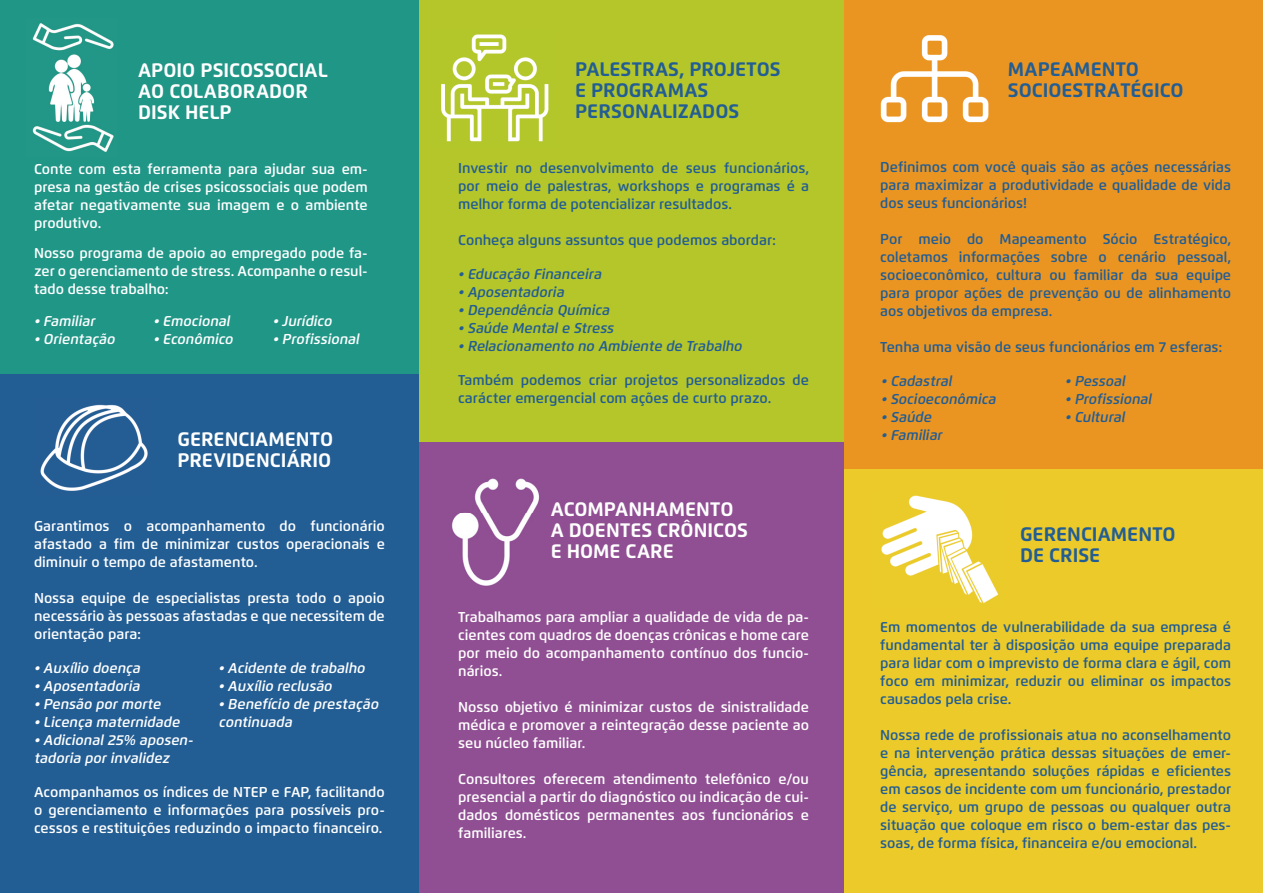
<style>
.page{position:relative;width:1263px;height:893px;background:#fff}
.page>*{position:absolute;margin:0;border:0;box-sizing:border-box;transform-origin:0 0}
.t1{font:700 19.5px/21px "Flexo W01";color:#fff}
.t2{font:700 19.5px/21px "Flexo W01";color:#225d94}
.t3{font:600 14.25px/18px "Flexo W01";color:#225d94;text-align:justify}
.t4{font:600 14.25px/18px "Flexo W01";color:#fff;text-align:justify}
.t5{font:italic 600 14.25px/18px "Flexo W01";color:#fff}
.t6{font:italic 600 14.25px "Flexo W01";color:#225d94}
</style>
<div class="page">
<div style="left:0;top:0;width:419px;height:375px;background:#209687"></div>
<div style="left:0;top:375px;width:419px;height:518px;background:#225d94"></div>
<div style="left:419px;top:0;width:425px;height:470px;background:#b4c62a"></div>
<div style="left:419px;top:442px;width:425px;height:451px;background:#904f93"></div>
<div style="left:844px;top:0;width:419px;height:485px;background:#ea9522"></div>
<div style="left:844px;top:470px;width:419px;height:423px;background:#ebca29"></div>
<img style="left:452px;top:478px;width:87px;height:108px">
<img style="left:32px;top:23px;width:82px;height:129px">
<img style="left:40px;top:404px;width:108px;height:87px">
<img style="left:441px;top:34px;width:108px;height:108px">
<img style="left:880px;top:35px;width:109px;height:88px">
<img style="left:881px;top:495px;width:118px;height:109px">
<h1 class="t1" style="left:138px;top:59px;width:191px">APOIO PSICOSSOCIAL<br>AO COLABORADOR<br>DISK HELP</h1>
<h1 class="t2" style="left:575px;top:58px;width:207px">PALESTRAS, PROJETOS<br>E PROGRAMAS<br>PERSONALIZADOS</h1>
<p class="t4" style="left:34px;top:160px;width:335px">Conte com esta ferramenta para ajudar sua em&shy;presa na gestão de crises psicossociais que podem afetar negativamente sua imagem e o ambiente produtivo.</p>
<p class="t4" style="left:34px;top:244px;width:335px">Nosso programa de apoio ao empregado pode fa&shy;zer o gerenciamento de stress. Acompanhe o resul&shy;tado desse trabalho:</p>
<p class="t5" style="left:34px;top:312px;width:65px">•Familiar</p>
<p class="t5" style="left:34px;top:330px;width:85px">•Orientação</p>
<p class="t5" style="left:153px;top:312px;width:81px">•Emocional</p>
<p class="t5" style="left:153px;top:330px;width:84px">•Econômico</p>
<p class="t5" style="left:273px;top:312px;width:63px">•Jurídico</p>
<p class="t5" style="left:273px;top:330px;width:91px">•Profissional</p>
<h1 class="t1" style="left:178px;top:429px;width:157px">GERENCIAMENTO<br>PREVIDENCIÁRIO</h1>
<p class="t4" style="left:34px;top:517px;width:352px">Garantimos o acompanhamento do funcionário afastado a fim de minimizar custos operacionais e diminuir o tempo de afastamento.</p>
<p class="t4" style="left:34px;top:589px;width:352px">Nossa equipe de especialistas presta todo o apoio necessário às pessoas afastadas e que necessitem de orientação para:</p>
<p class="t5" style="left:34px;top:658px;width:111px">•Auxílio doença</p>
<p class="t5" style="left:34px;top:676px;width:110px">•Aposentadoria</p>
<p class="t5" style="left:34px;top:694px;width:131px">•Pensão pormorte</p>
<p class="t5" style="left:34px;top:712px;width:150px">•Licença maternidade</p>
<p class="t5" style="left:34px;top:730px;width:163px">•Adicional25% aposen&shy;tadoria porinvalidez</p>
<p class="t5" style="left:218px;top:658px;width:151px">•Acidente de trabalho</p>
<p class="t5" style="left:218px;top:676px;width:118px">•Auxílio reclusão</p>
<p class="t5" style="left:218px;top:694px;width:164px">•Benefício de prestação continuada</p>
<p class="t4" style="left:34px;top:783px;width:352px">Acompanhamos os índices de NTEP e FAP, facilitando o gerenciamento e informações para possíveis pro&shy;cessos e restituições reduzindo o impacto financeiro.</p>
<p class="t3" style="left:458px;top:159px;width:352px">Investir no desenvolvimento de seus funcionários, por meio de palestras, workshops e programas é a melhor forma de potencializar resultados.</p>
<p class="t3" style="left:458px;top:231px;width:319px">Conheça alguns assuntos que podemos abordar:</p>
<p class="t6" style="left:458px;top:266px;width:147px">•Educação Financeira</p>
<p class="t6" style="left:458px;top:284px;width:110px">•Aposentadoria</p>
<p class="t6" style="left:458px;top:302px;width:156px">•Dependência Química</p>
<p class="t6" style="left:458px;top:320px;width:160px">•Saúde Mentale Stress</p>
<p class="t6" style="left:458px;top:338px;width:288px">•Relacionamento no Ambiente de Trabalho</p>
<p class="t3" style="left:458px;top:371px;width:352px">Também podemos criar projetos personalizados de carácter emergencial com ações de curto prazo.</p>
<h1 class="t1" style="left:551px;top:498px;width:199px">ACOMPANHAMENTO<br>A DOENTES CRÔNICOS<br>E HOME CARE</h1>
<p class="t4" style="left:458px;top:607px;width:352px">Trabalhamos para ampliar a qualidade de vida de pa&shy;cientes com quadros de doenças crônicas e home care por meio do acompanhamento contínuo dos funcio&shy;nários.</p>
<p class="t4" style="left:458px;top:697px;width:352px">Nosso objetivo é minimizar custos de sinistralidade médica e promover a reintegração desse paciente ao seu núcleo familiar.</p>
<p class="t4" style="left:458px;top:769px;width:352px">Consultores oferecem atendimento telefônico e/ou presencial a partir do diagnóstico ou indicação de cui&shy;dados domésticos permanentes aos funcionários e familiares.</p>
<h1 class="t2" style="left:1008px;top:58px;width:177px">MAPEAMENTO<br>SOCIOESTRATÉGICO</h1>
<p class="t3" style="left:880px;top:158px;width:352px">Definimos com você quais são as ações necessárias para maximizar a produtividade e qualidade de vida dos seus funcionários!</p>
<p class="t3" style="left:880px;top:230px;width:352px">Por meio do Mapeamento Sócio Estratégico, coletamos informações sobre o cenário pessoal, socioeconômico, cultura ou familiar da sua equipe para propor ações de prevenção ou de alinhamento aos objetivos da empresa.</p>
<p class="t3" style="left:880px;top:338px;width:344px">Tenha uma visão de seus funcionários em 7 esferas:</p>
<p class="t6" style="left:881px;top:373px;width:75px">•Cadastral</p>
<p class="t6" style="left:881px;top:391px;width:119px">•Socioeconômica</p>
<p class="t6" style="left:881px;top:409px;width:54px">•Saúde</p>
<p class="t6" style="left:881px;top:427px;width:65px">•Familiar</p>
<p class="t6" style="left:1065px;top:373px;width:64px">•Pessoal</p>
<p class="t6" style="left:1065px;top:391px;width:91px">•Profissional</p>
<p class="t6" style="left:1065px;top:409px;width:64px">•Cultural</p>
<h1 class="t2" style="left:1020px;top:523px;width:157px">GERENCIAMENTO<br>DE CRISE</h1>
<p class="t3" style="left:880px;top:618px;width:352px">Em momentos de vulnerabilidade da sua empresa é fundamental ter à disposição uma equipe preparada para lidar com o imprevisto de forma clara e ágil, com foco em minimizar, reduzir ou eliminar os impactos causados pela crise.</p>
<p class="t3" style="left:880px;top:726px;width:352px">Nossa rede de profissionais atua no aconselhamento e na intervenção prática dessas situações de emer&shy;gência, apresentando soluções rápidas e eficientes em casos de incidente com um funcionário, prestador de serviço, um grupo de pessoas ou qualquer outra situação que coloque em risco o bem-estar das pes&shy;soas, de forma física, financeira e/ou emocional.</p>
</div>
